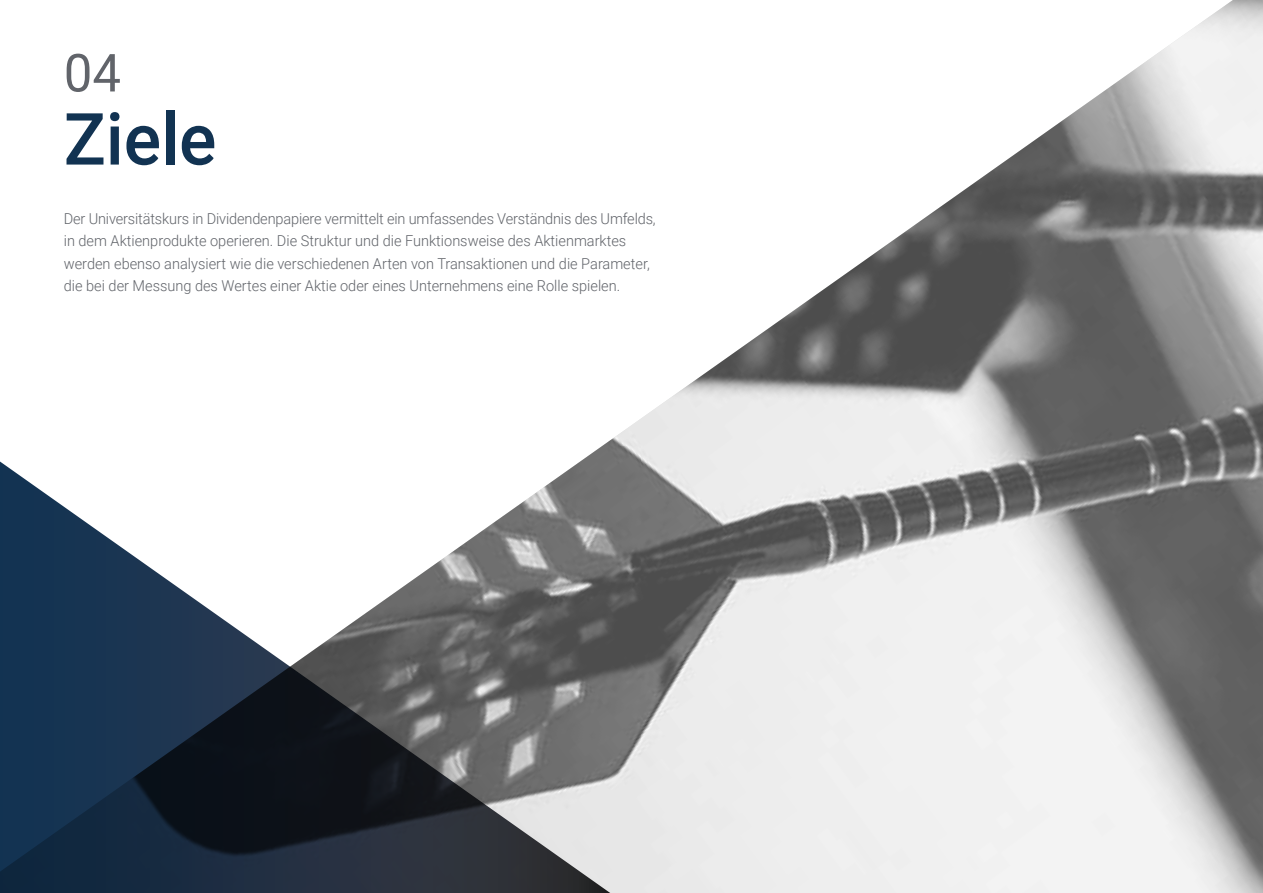
<style>
.page{position:relative;width:1263px;height:893px;background:#fff}
.page>*{position:absolute;margin:0;border:0;box-sizing:border-box;transform-origin:0 0}
.t1{font:500 72px "Roboto";color:#123352}
.t2{font:52.5px "Roboto";color:#61646a}
.t3{font:300 15px/22.5px "Roboto";color:#61646a}
</style>
<div class="page">
<img style="left:602px;top:0;width:661px;height:893px">
<svg style="left:0;top:446px;width:640px;height:447px"></svg>
<h2 class="t2" style="left:64px;top:36px;width:59px">04</h2>
<h1 class="t1" style="left:64px;top:89px;width:154px">Ziele</h1>
<p class="t3" style="left:64px;top:207px;width:593px">Der Universitätskurs in Dividendenpapiere vermittelt ein umfassendes Verständnis des Umfelds, in dem Aktienprodukte operieren. Die Struktur und die Funktionsweise des Aktienmarktes werden ebenso analysiert wie die verschiedenen Arten von Transaktionen und die Parameter, die bei der Messung des Wertes einer Aktie oder eines Unternehmens eine Rolle spielen.</p>
</div>
